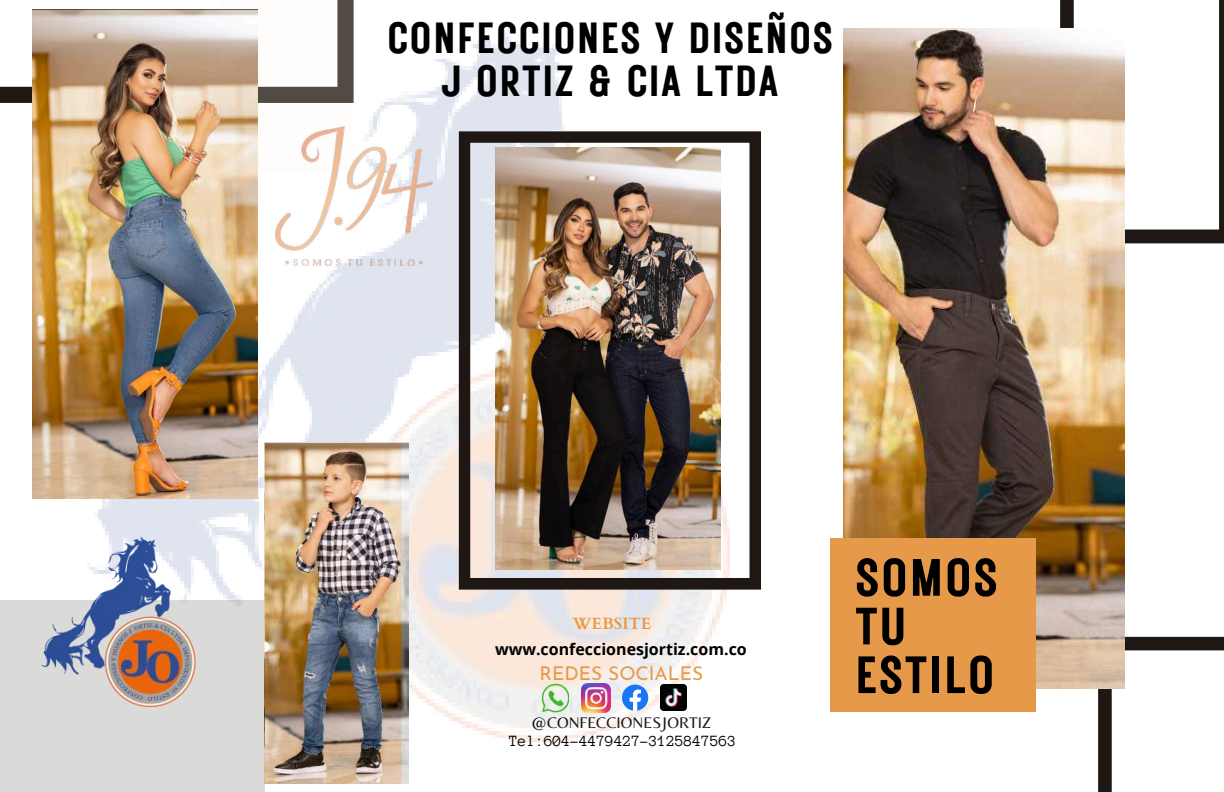
<style>
.page{position:relative;width:1224px;height:792px;background:#fff}
.page>*{position:absolute;margin:0;border:0;box-sizing:border-box;transform-origin:0 0}
.t1{font:52.4px/48.7px "Rustic Printed";letter-spacing:.02em;color:#000}
.t2{font:43.5px/43.5px "Rustic Printed";letter-spacing:.02em;color:#000;text-align:center}
.t3{font:19px "Josefin Sans";color:#e69949}
.t4{font:700 16.3px "Cardo";color:#e69949}
.t5{font:700 16px "Open Sans";color:#000}
.t6{font:16px "Anonymous Pro";color:#000}
.t7{font:16px "Belleza";color:#1e1713}
.s1{color:#000}
</style>
<div class="page">
<img style="left:64px;top:30px;width:663px;height:736px">
<svg style="left:0;top:9px;width:219px;height:94px"></svg>
<svg style="left:219px;top:0;width:135px;height:171px"></svg>
<div style="left:0;top:600px;width:264px;height:192px;background:#dadad8"></div>
<img style="left:41px;top:530px;width:160px;height:177px">
<img style="left:275px;top:127px;width:158px;height:139px">
<img style="left:32px;top:10px;width:225px;height:488px">
<img style="left:264px;top:443px;width:144px;height:341px">
<svg style="left:1060px;top:0;width:164px;height:243px"></svg>
<svg style="left:1098px;top:637px;width:126px;height:155px"></svg>
<img style="left:844px;top:29px;width:280px;height:660px">
<div style="left:830px;top:539px;width:205px;height:173px;background:#e69949"></div>
<img style="left:541px;top:684px;width:27px;height:28px">
<img style="left:582px;top:684px;width:28px;height:28px">
<svg style="left:622px;top:685px;width:26px;height:26px"></svg>
<img style="left:660px;top:685px;width:27px;height:26px">
<img style="left:459px;top:131px;width:302px;height:459px">
<p class="t2" style="left:387px;top:15px;width:448px">CONFECCIONES Y DISEÑOS<br>J ORTIZ &amp; CIA LTDA</p>
<p class="t4" style="left:573px;top:613px;width:80px">WEBSITE</p>
<p class="t5" style="left:495px;top:637px;width:253px">www.confeccionesjortiz.com.co</p>
<p class="t3" style="left:540px;top:665px;width:165px">REDES SOCIALES</p>
<p class="t7" style="left:531px;top:714px;width:181px"><span class="s1">@</span>CONFECCIONESJORTIZ</p>
<p class="t6" style="left:509px;top:733px;width:229px">Tel:604-4479427-3125847563</p>
<p class="t1" style="left:855px;top:552px;width:145px">SOMOS<br>TU<br>ESTILO</p>
</div>
